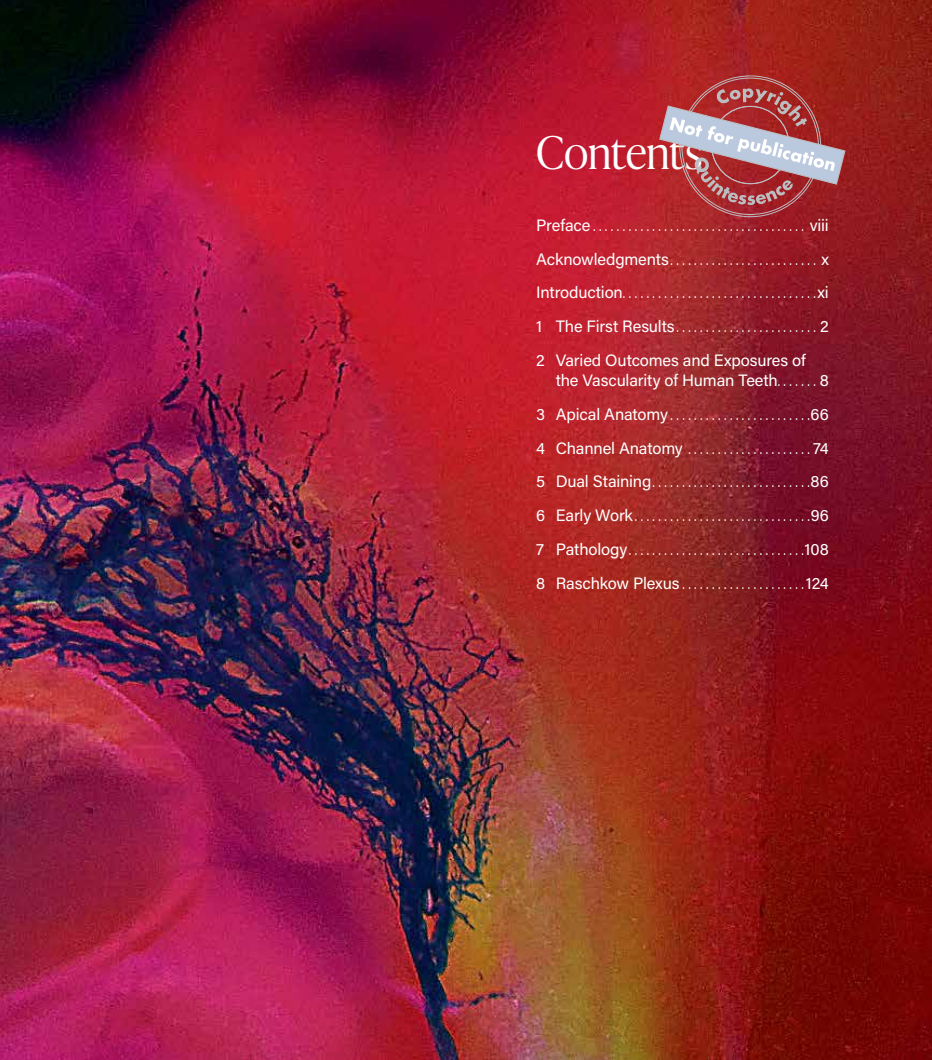
<style>
.page{position:relative;width:932px;height:1060px;background:#fff}
.page>*{position:absolute;margin:0;border:0;box-sizing:border-box;transform-origin:0 0}
.t1{font:300 45px "Ivy Presto Headline";letter-spacing:-.005em;color:#fff}
.t2{font:16.5px/20.2px "Acumin Pro";letter-spacing:-.01em;color:#fff}
.t3{font:12px "Acumin Pro";color:#fff}
.s1{font-size:16.5px}
.s2{font-size:12px}
</style>
<div class="page">
<img style="left:0;top:0;width:932px;height:1060px">
<svg style="left:659px;top:76px;width:186px;height:141px;background:#b05a5f"></svg>
<h1 class="t1" style="left:536px;top:121px;width:167px">Contents</h1>
<p class="t3" style="left:536px;top:218px;width:294px"><span class="s1">Preface</span> . . . . . . . . . . . . . . . . . . . . . . . . . . . . . . . . . . . . <span class="s1">viii</span></p>
<p class="t3" style="left:536px;top:252px;width:294px"><span class="s1">Acknowledgments</span> . . . . . . . . . . . . . . . . . . . . . . . . . <span class="s1">x</span></p>
<p class="t3" style="left:536px;top:286px;width:294px"><span class="s1">Introduction</span> . . . . . . . . . . . . . . . . . . . . . . . . . . . . . . . . <span class="s1">xi</span></p>
<p class="t3" style="left:536px;top:319px;width:294px"><span class="s1">1 The First Results</span> . . . . . . . . . . . . . . . . . . . . . . . . <span class="s1">2</span></p>
<h2 class="t2" style="left:555px;top:349px;width:274px;text-indent:-20px">2 Varied Outcomes and Exposures of the Vascularity of Human Teeth <span class="s2">. . . . . . .</span> 8</h2>
<p class="t3" style="left:536px;top:407px;width:294px"><span class="s1">3 Apical Anatomy</span> . . . . . . . . . . . . . . . . . . . . . . . <span class="s1">66</span></p>
<p class="t3" style="left:536px;top:441px;width:294px"><span class="s1">4 Channel Anatomy</span> . . . . . . . . . . . . . . . . . . . . <span class="s1">74</span></p>
<p class="t3" style="left:536px;top:475px;width:294px"><span class="s1">5 Dual Staining</span> . . . . . . . . . . . . . . . . . . . . . . . . . . <span class="s1">86</span></p>
<p class="t3" style="left:536px;top:508px;width:294px"><span class="s1">6 Early Work</span> . . . . . . . . . . . . . . . . . . . . . . . . . . . . . <span class="s1">96</span></p>
<p class="t3" style="left:536px;top:542px;width:294px"><span class="s1">7 Pathology</span> . . . . . . . . . . . . . . . . . . . . . . . . . . . . . <span class="s1">108</span></p>
<p class="t3" style="left:536px;top:576px;width:294px"><span class="s1">8 Raschkow Plexus</span> . . . . . . . . . . . . . . . . . . . . <span class="s1">124</span></p>
</div>
